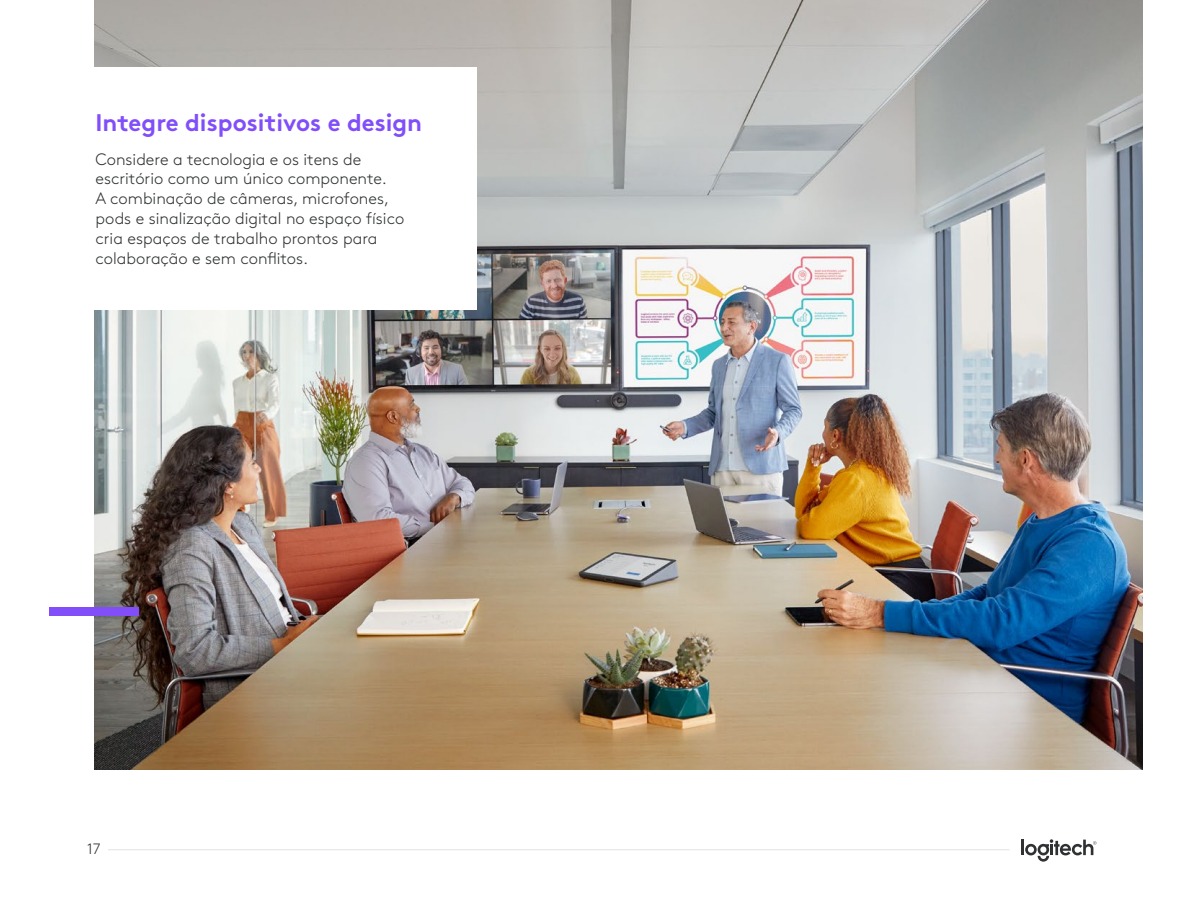
<style>
.page{position:relative;width:1188px;height:918px;background:#fff}
.page>*{position:absolute;margin:0;border:0;box-sizing:border-box;transform-origin:0 0}
.t1{font:700 24px "Brown Pro";color:#814efa}
.t2{font:300 16.5px/19.8px "Brown Pro";color:#2f3132}
.t3{font:300 15px "Brown Pro";color:#2f3132}
</style>
<div class="page">
<img style="left:94px;top:0;width:1049px;height:770px">
<div style="left:50px;top:608px;width:90px;height:8px;background:#814efa"></div>
<svg style="left:1022px;top:839px;width:74px;height:23px"></svg>
<hr style="left:108px;top:849px;width:902px;height:1px;background:#e1e2e3">
<div style="left:0;top:68px;width:476px;height:242px;background:#fff"></div>
<h1 class="t1" style="left:96px;top:103px;width:328px">Integre dispositivos e design</h1>
<p class="t2" style="left:96px;top:148px;width:310px">Considere a tecnologia e os itens de escritório como um único componente.<br>A combinação de câmeras, microfones, pods e sinalização digital no espaço físico cria espaços de trabalho prontos para colaboração e sem conflitos.</p>
<p class="t3" style="left:87px;top:838px;width:15px">17</p>
</div>
